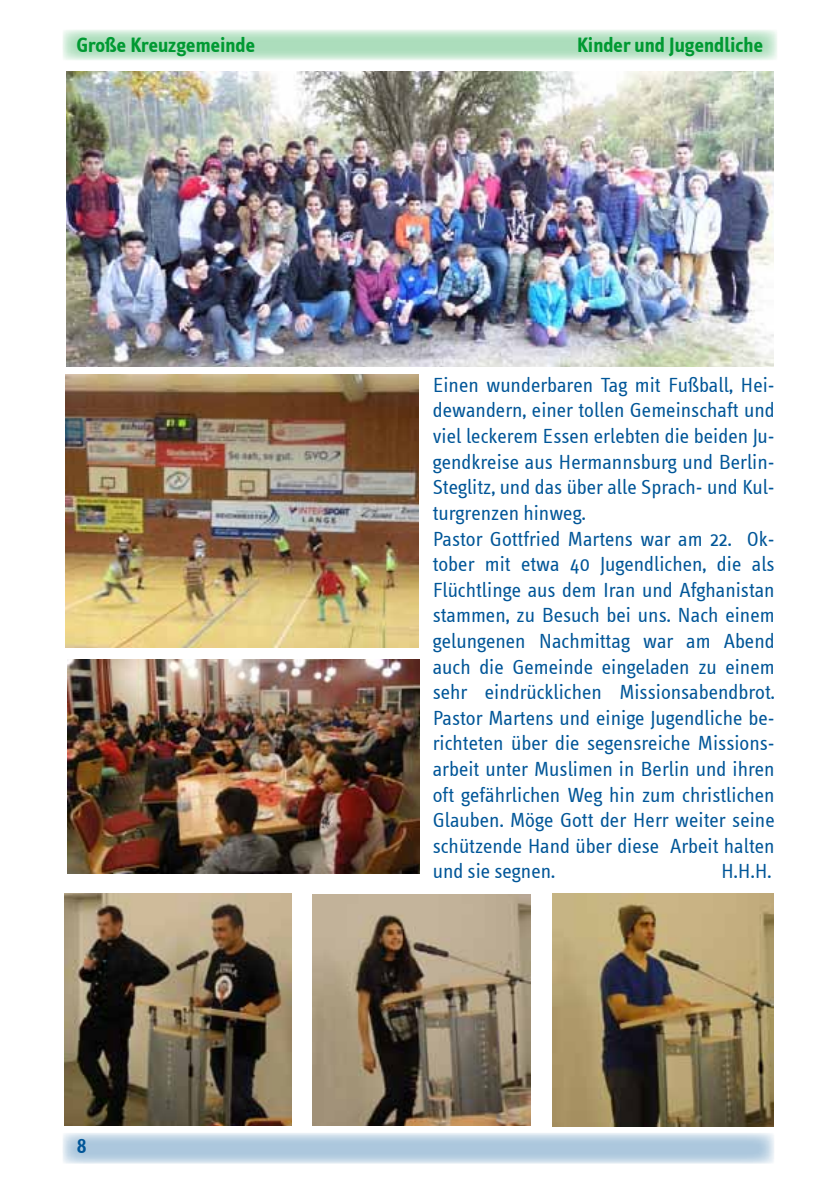
<style>
.page{position:relative;width:840px;height:1191px;background:#fff}
.page>*{position:absolute;margin:0;border:0;box-sizing:border-box;transform-origin:0 0}
.t1{font:21px/25.6px "Info Text Normal";color:#005698}
.t2{font:700 21px "Info Text";color:#009932}
.t3{font:600 21px "Info Text";color:#005698}
</style>
<div class="page">
<svg style="left:63px;top:30px;width:714px;height:30px;background:#bde4c9"></svg>
<svg style="left:63px;top:1133px;width:711px;height:30px;background:#bbd1e3"></svg>
<img style="left:66px;top:71px;width:706px;height:295px">
<img style="left:65px;top:375px;width:353px;height:273px">
<img style="left:64px;top:893px;width:227px;height:232px">
<img style="left:68px;top:659px;width:352px;height:214px">
<img style="left:552px;top:893px;width:221px;height:233px">
<img style="left:312px;top:894px;width:218px;height:231px">
<p class="t2" style="left:77px;top:33px;width:180px">Große Kreuzgemeinde</p>
<p class="t2" style="left:576px;top:33px;width:187px">Kinder und Jugendliche</p>
<p class="t3" style="left:77px;top:1134px;width:11px">8</p>
<p class="t1" style="left:432px;top:372px;width:343px">Einen wunderbaren Tag mit Fußball, Hei&shy;dewandern, einer tollen Gemeinschaft und viel leckerem Essen erlebten die beiden Ju&shy;gendkreise aus Hermannsburg und Berlin-Steglitz, und das über alle Sprach- und Kul&shy;turgrenzen hinweg.<br>Pastor Gottfried Martens war am 22. Ok&shy;tober mit etwa 40 Jugendlichen, die als Flüchtlinge aus dem Iran und Afghanistan stammen, zu Besuch bei uns. Nach einem gelungenen Nachmittag war am Abend auch die Gemeinde eingeladen zu einem sehr eindrücklichen Missionsabendbrot.<br>Pastor Martens und einige Jugendliche be&shy;richteten über die segensreiche Missions&shy;arbeit unter Muslimen in Berlin und ihren oft gefährlichen Weg hin zum christlichen Glauben. Möge Gott der Herr weiter seine schützende Hand über diese Arbeit halten und sie segnen.</p>
<p class="t1" style="left:720px;top:859px;width:52px">H.H.H.</p>
</div>
